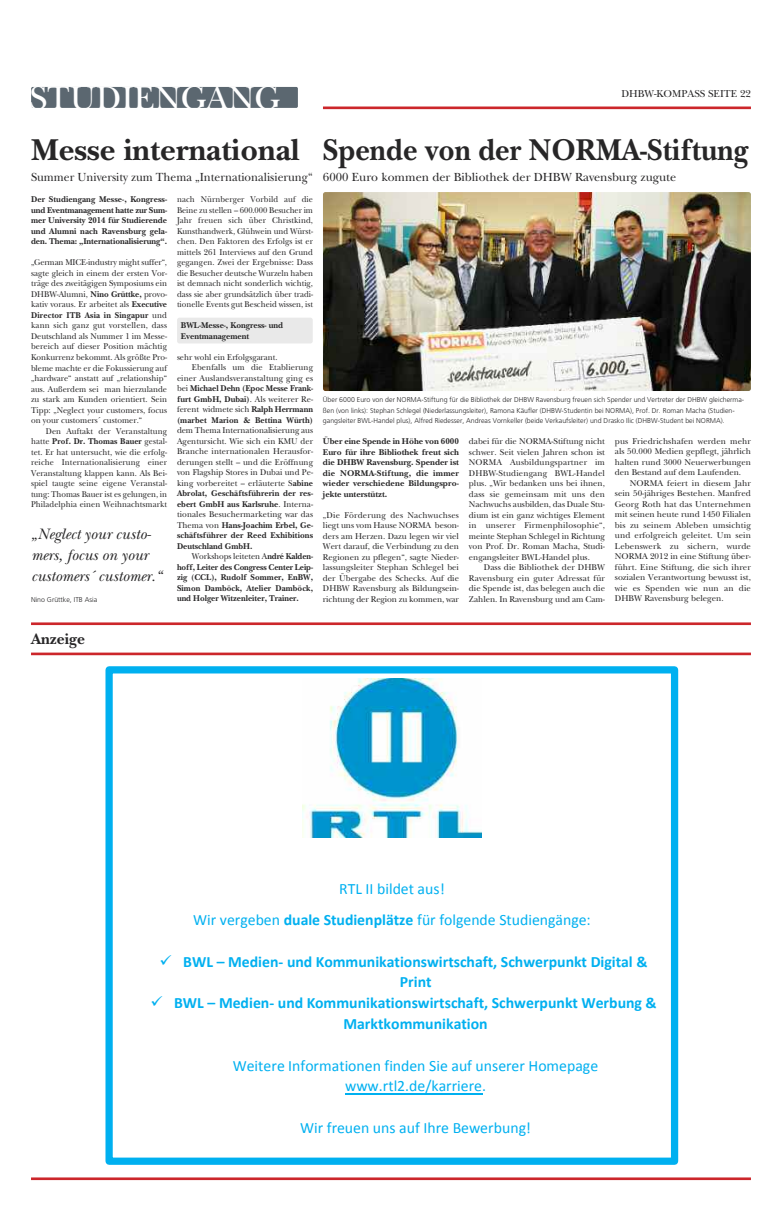
<style>
.page{position:relative;width:782px;height:1216px;background:#fff}
.page>*{position:absolute;margin:0;border:0;box-sizing:border-box;transform-origin:0 0}
.t1{font:34.04px "New Baskerville";color:#fff}
.t2{font:700 31.5px "New Baskerville";color:#272627;scale:.92 1}
.t3{font:700 31.5px "New Baskerville";color:#272627}
.t4{font:15.75px/31.2px "Calibri";color:#00b0f0;text-align:center}
.t5{font:700 15.75px/20.7px "Calibri";color:#00b0f0;text-align:center}
.t6{font:italic 15.75px/21px "New Baskerville";color:#272627}
.t7{font:700 15.75px "New Baskerville";color:#272627}
.t8{font:12.25px "New Baskerville";color:#272627}
.t9{font:12.25px "New Baskerville";color:#272627;scale:.95 1}
.t10{font:10.5px "New Baskerville";color:#272627}
.t11{font:8.75px/10.5px "New Baskerville";color:#272627;text-align:justify}
.t12{font:8.75px/10.5px "New Baskerville";color:#272627;text-align:justify;scale:.94 1}
.t13{font:8.75px/10.5px "New Baskerville";color:#272627;text-align:justify;scale:.95 1}
.t14{font:8.75px/10.5px "New Baskerville";color:#272627;text-align:justify;scale:.96 1}
.t15{font:700 8.75px/10.5px "New Baskerville";color:#272627;text-align:justify}
.t16{font:700 8.75px/10.5px "New Baskerville";color:#272627;text-align:justify;scale:.95 1}
.t17{font:700 8.75px "New Baskerville";color:#272627;scale:.96 1}
.t18{font:300 7px/10.5px "Frutiger";color:#272627}
.s1{font-weight:700}
.s2{font-weight:400}
</style>
<div class="page">
<hr style="left:323px;top:106px;width:427px;height:3px;background:#cc262b">
<div style="left:31px;top:87px;width:267px;height:21px;background:#5b6770;border-radius:2px"></div>
<hr style="left:31px;top:1177px;width:719px;height:2px;background:#cc262b">
<svg style="left:105px;top:666px;width:574px;height:499px"></svg>
<hr style="left:345px;top:1092px;width:137px;height:2px;background:#00b0f0">
<img style="left:302px;top:678px;width:179px;height:159px">
<hr style="left:31px;top:652px;width:719px;height:3px;background:#cc262b">
<hr style="left:31px;top:622px;width:719px;height:3px;background:#cc262b">
<div style="left:177px;top:317px;width:135px;height:26px;background:#e9e9e9;border-radius:2px"></div>
<img style="left:323px;top:192px;width:427px;height:199px;border-radius:2px">
<svg style="left:161px;top:954px;width:10px;height:10px"></svg>
<svg style="left:216px;top:961px;width:8px;height:2px"></svg>
<svg style="left:151px;top:995px;width:11px;height:11px"></svg>
<svg style="left:207px;top:1002px;width:8px;height:2px"></svg>
<h1 class="t1" style="left:29px;top:86px;width:252px">STUDIENGANG</h1>
<p class="t10" style="left:621px;top:90px;width:131px">DHBW-KOMPASS SEITE 22</p>
<h2 class="t3" style="left:31px;top:131px;width:270px">Messe international</h2>
<h3 class="t9" style="left:31px;top:173px;width:298px">Summer University zum Thema „Internationalisierung“</h3>
<p class="t15" style="left:31px;top:194px;width:137px">Der Studiengang Messe-, Kongress&shy;und Eventmanagement hatte zur Sum&shy;mer University 2014 für Studierende und Alumni nach Ravensburg gela&shy;den. Thema: „Internationalisierung“.</p>
<p class="t13" style="left:31px;top:258px;width:145px">„German MICE-industry might suffer“, sagte gleich in einem der ersten Vor&shy;träge des zweitägigen Symposiums ein DHBW-Alumni, <span class="s1">Nino Grüttke,</span> provo&shy;kativ voraus. Er arbeitet als <span class="s1">Executive Director ITB Asia in Singapur</span> und kann sich ganz gut vorstellen, dass Deutschland als Nummer 1 im Messe&shy;bereich auf dieser Position mächtig Konkurrenz bekommt. Als größte Pro&shy;bleme machte er die Fokussierung auf „hardware“ anstatt auf „relationship“ aus. Außerdem sei man hierzulande zu stark am Kunden orientiert. Sein Tipp: „Neglect your customers, focus on your customers´ customer.“</p>
<p class="t12" style="left:31px;top:426px;width:146px;text-indent:15px">Den Auftakt der Veranstaltung hatte <span class="s1">Prof. Dr. Thomas Bauer</span> gestal&shy;tet. Er hat untersucht, wie die erfolg&shy;reiche Internationalisierung einer Veranstaltung klappen kann. Als Bei&shy;spiel taugte seine eigene Veranstal&shy;tung: Thomas Bauer ist es gelungen, in Philadelphia einen Weihnachtsmarkt</p>
<h3 class="t6" style="left:31px;top:525px;width:133px">„Neglect your custo&shy;mers, focus on your customers´ customer.“</h3>
<p class="t18" style="left:31px;top:594px;width:68px">Nino Grüttke, ITB Asia</p>
<p class="t12" style="left:177px;top:195px;width:146px">nach Nürnberger Vorbild auf die Beine zu stellen – 600.000 Besucher im Jahr freuen sich über Christkind, Kunsthandwerk, Glühwein und Würst&shy;chen. Den Faktoren des Erfolgs ist er mittels 261 Interviews auf den Grund gegangen. Zwei der Ergebnisse: Dass die Besucher deutsche Wurzeln haben ist demnach nicht sonderlich wichtig, dass sie aber grundsätzlich über tradi&shy;tionelle Events gut Bescheid wissen, ist</p>
<p class="t15" style="left:181px;top:320px;width:104px">BWL-Messe-, Kongress- und<br>Eventmanagement</p>
<p class="t12" style="left:177px;top:352px;width:108px">sehr wohl ein Erfolgsgarant.</p>
<p class="t14" style="left:192px;top:363px;width:128px">Ebenfalls um die Etablierung</p>
<p class="t14" style="left:177px;top:373px;width:143px">einer Auslandsveranstaltung ging es</p>
<p class="t17" style="left:177px;top:383px;width:143px"><span class="s2">bei</span> Michael Dehn (Epoc Messe Frank-</p>
<p class="t17" style="left:177px;top:393px;width:143px">furt GmbH, Dubai)<span class="s2">. Als weiterer Re-</span></p>
<p class="t14" style="left:177px;top:405px;width:143px">ferent widmete sich <span class="s1">Ralph Herrmann</span></p>
<p class="t17" style="left:177px;top:414px;width:143px">(marbet Marion &amp; Bettina Würth)</p>
<p class="t14" style="left:177px;top:426px;width:143px">dem Thema Internationalisierung aus Agentursicht. Wie sich ein KMU der Branche internationalen Herausfor&shy;derungen stellt – und die Eröffnung von Flagship Stores in Dubai und Pe&shy;king vorbereitet – erläuterte S<span class="s1">abine Abrolat, Geschäftsführerin der res&shy;ebert GmbH aus Karlsruhe</span>. Interna&shy;tionales Besuchermarketing war das Thema von <span class="s1">Hans-Joachim Erbel, Ge&shy;schäftsführer der Reed Exhibitions Deutschland GmbH.</span></p>
<p class="t16" style="left:177px;top:551px;width:145px;text-indent:15px"><span class="s2">Workshops leiteten A</span>ndré Kalden&shy;hoff, Leiter des Congress Center Leip&shy;zig (CCL), Rudolf Sommer, EnBW, Simon Damböck, Atelier Damböck, und Holger Witzenleiter, Trainer.</p>
<h2 class="t2" style="left:323px;top:131px;width:463px">Spende von der NORMA-Stiftung</h2>
<h3 class="t8" style="left:323px;top:173px;width:355px">6000 Euro kommen der Bibliothek der DHBW Ravensburg zugute</h3>
<p class="t18" style="left:323px;top:395px;width:422px">Über 6000 Euro von der NORMA-Stiftung für die Bibliothek der DHBW Ravensburg freuen sich Spender und Vertreter der DHBW gleicherma&shy;ßen (von links): Stephan Schlegel (Niederlassungsleiter), Ramona Käufler (DHBW-Studentin bei NORMA), Prof. Dr. Roman Macha (Studien&shy;gangsleiter BWL-Handel plus), Alfred Riedesser, Andreas Vornkeller (beide Verkaufsleiter) und Drasko Ilic (DHBW-Student bei NORMA).</p>
<p class="t15" style="left:323px;top:436px;width:137px">Über eine Spende in Höhe von 6000<br>Euro für ihre Bibliothek freut sich die DHBW Ravensburg. Spender ist die NORMA-Stiftung, die immer wieder verschiedene Bildungspro&shy;jekte unterstützt.</p>
<p class="t11" style="left:323px;top:510px;width:137px">„Die Förderung des Nachwuchses liegt uns vom Hause NORMA beson&shy;ders am Herzen. Dazu legen wir viel Wert darauf, die Verbindung zu den Regionen zu pflegen“, sagte Nieder&shy;lassungsleiter Stephan Schlegel bei der Übergabe des Schecks. Auf die DHBW Ravensburg als Bildungsein&shy;richtung der Region zu kommen, war</p>
<p class="t11" style="left:469px;top:437px;width:137px">dabei für die NORMA-Stiftung nicht schwer. Seit vielen Jahren schon ist NORMA Ausbildungspartner im DHBW-Studiengang BWL-Handel plus. „Wir bedanken uns bei ihnen, dass sie gemeinsam mit uns den Nachwuchs ausbilden, das Duale Stu&shy;dium ist ein ganz wichtiges Element in unserer Firmenphilosophie“, meinte Stephan Schlegel in Richtung von Prof. Dr. Roman Macha, Studi&shy;engangsleiter BWL-Handel plus.</p>
<p class="t11" style="left:469px;top:563px;width:137px;text-indent:15px">Dass die Bibliothek der DHBW Ravensburg ein guter Adressat für die Spende ist, das belegen auch die Zahlen. In Ravensburg und am Cam-</p>
<p class="t11" style="left:614px;top:437px;width:137px">pus Friedrichshafen werden mehr als 50.000 Medien gepflegt, jährlich halten rund 3000 Neuerwerbungen den Bestand auf dem Laufenden.</p>
<p class="t11" style="left:614px;top:479px;width:137px;text-indent:15px">NORMA feiert in diesem Jahr sein 50-jähriges Bestehen. Manfred Georg Roth hat das Unternehmen mit seinen heute rund 1450 Filialen bis zu seinem Ableben umsichtig und erfolgreich geleitet. Um sein Lebenswerk zu sichern, wurde NORMA 2012 in eine Stiftung über&shy;führt. Eine Stiftung, die sich ihrer sozialen Verantwortung bewusst ist, wie es Spenden wie nun an die DHBW Ravensburg belegen.</p>
<h3 class="t7" style="left:31px;top:629px;width:55px">Anzeige</h3>
<h3 class="t4" style="left:193px;top:874px;width:399px">RTL II bildet aus!<br>Wir vergeben <span class="s1">duale Studienplätze</span> für folgende Studiengänge:</h3>
<h3 class="t5" style="left:174px;top:952px;width:484px">BWL Medien- und Kommunikationswirtschaft, Schwerpunkt Digital &amp; Print<br>BWL Medien- und Kommunikationswirtschaft, Schwerpunkt Werbung &amp; Marktkommunikation</h3>
<h3 class="t4" style="left:233px;top:1056px;width:367px;line-height:20.8px">Weitere Informationen finden Sie auf unserer Homepage www.rtl2.de/karriere.</h3>
<h3 class="t4" style="left:300px;top:1113px;width:232px">Wir freuen uns auf Ihre Bewerbung!</h3>
</div>
